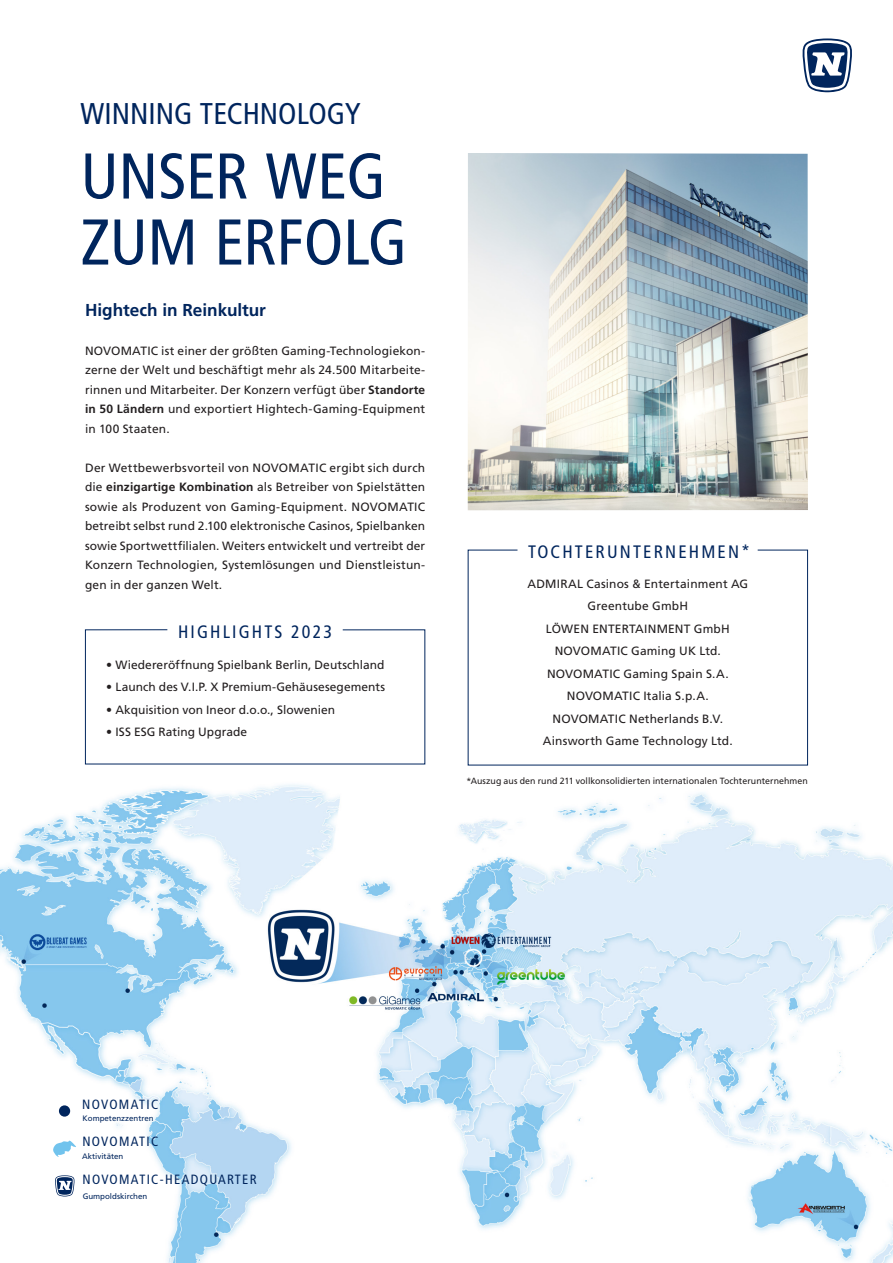
<style>
.page{position:relative;width:893px;height:1263px;background:#fff}
.page>*{position:absolute;margin:0;border:0;box-sizing:border-box;transform-origin:0 0}
.t1{font:condensed 64.5px/66px "Frutiger LT Std";letter-spacing:-.005em;color:#00255d}
.t2{font:condensed 30px "Frutiger LT Std";color:#00255d}
.t3{font:condensed 18px "Frutiger LT Std";letter-spacing:.12em;color:#00255d}
.t4{font:700 17.25px "Frutiger LT Std";letter-spacing:-.005em;color:#00255d}
.t5{font:condensed 13.35px "Frutiger LT Std";letter-spacing:.1em;color:#00255d}
.t6{font:12px/19.5px "Frutiger LT Std";letter-spacing:.01em;color:#231f20;text-align:justify}
.t7{font:9px "Frutiger LT Std";letter-spacing:.005em;color:#231f20}
.t8{font:7.95px "Frutiger LT Std";color:#00255d}
.s1{font-weight:700}
</style>
<div class="page">
<img style="left:0;top:92px;width:893px;height:1171px">
<img style="left:468px;top:153px;width:340px;height:357px">
<svg style="left:85px;top:629px;width:341px;height:136px"></svg>
<svg style="left:467px;top:549px;width:341px;height:217px"></svg>
<svg style="left:802px;top:38px;width:50px;height:54px"></svg>
<div style="left:59px;top:1105px;width:11px;height:11px;background:#00255d;border-radius:50%"></div>
<svg style="left:53px;top:1140px;width:24px;height:17px"></svg>
<svg style="left:55px;top:1175px;width:20px;height:21px"></svg>
<h2 class="t2" style="left:81px;top:96px;width:282px">WINNING TECHNOLOGY</h2>
<h1 class="t1" style="left:81px;top:144px;width:328px">UNSER WEG<br>ZUM ERFOLG</h1>
<h3 class="t4" style="left:85px;top:299px;width:182px">Hightech in Reinkultur</h3>
<p class="t6" style="left:85px;top:341px;width:342px">NOVOMATIC ist einer der größten Gaming-Technologiekon&shy;zerne der Welt und beschäftigt mehr als 24.500 Mitarbeite&shy;rinnen und Mitarbeiter. Der Konzern verfügt über <span class="s1">Standorte in 50 Ländern</span> und exportiert Hightech-Gaming-Equipment in 100 Staaten.</p>
<p class="t6" style="left:85px;top:458px;width:342px">Der Wettbewerbsvorteil von NOVOMATIC ergibt sich durch die <span class="s1">einzigartige Kombination</span> als Betreiber von Spielstätten sowie als Produzent von Gaming-Equipment. NOVOMATIC betreibt selbst rund 2.100 elektronische Casinos, Spielbanken sowie Sportwettfilialen. Weiters entwickelt und vertreibt der Konzern Technologien, Systemlösungen und Dienstleistun&shy;gen in der ganzen Welt.</p>
<h3 class="t3" style="left:178px;top:621px;width:156px">HIGHLIGHTS 2023</h3>
<p class="t6" style="left:106px;top:655px;width:280px">• Wiedereröffnung Spielbank Berlin, Deutschland</p>
<p class="t6" style="left:106px;top:677px;width:280px">• Launch des V.I.P. X Premium-Gehäusesegements</p>
<p class="t6" style="left:106px;top:700px;width:230px">• Akquisition von Ineor d.o.o., Slowenien</p>
<p class="t6" style="left:106px;top:722px;width:142px">• ISS ESG Rating Upgrade</p>
<h3 class="t3" style="left:528px;top:542px;width:224px">TOCHTERUNTERNEHMEN*</h3>
<p class="t6" style="left:527px;top:572px;width:222px;line-height:22.5px;text-align:center">ADMIRAL Casinos &amp; Entertainment AG<br>Greentube GmbH<br>LÖWEN ENTERTAINMENT GmbH<br>NOVOMATIC Gaming UK Ltd.<br>NOVOMATIC Gaming Spain S.A.<br>NOVOMATIC Italia S.p.A.<br>NOVOMATIC Netherlands B.V.<br>Ainsworth Game Technology Ltd.</p>
<p class="t7" style="left:466px;top:775px;width:343px">*Auszug aus den rund 211 vollkonsolidierten internationalen Tochterunternehmen</p>
<p class="t5" style="left:82px;top:1096px;width:77px">NOVOMATIC</p>
<p class="t8" style="left:83px;top:1114px;width:73px">Kompetenzzentren</p>
<p class="t5" style="left:82px;top:1134px;width:77px">NOVOMATIC</p>
<p class="t8" style="left:82px;top:1152px;width:43px">Aktivitäten</p>
<p class="t5" style="left:82px;top:1172px;width:176px">NOVOMATIC-HEADQUARTER</p>
<p class="t8" style="left:83px;top:1191px;width:66px">Gumpoldskirchen</p>
</div>
